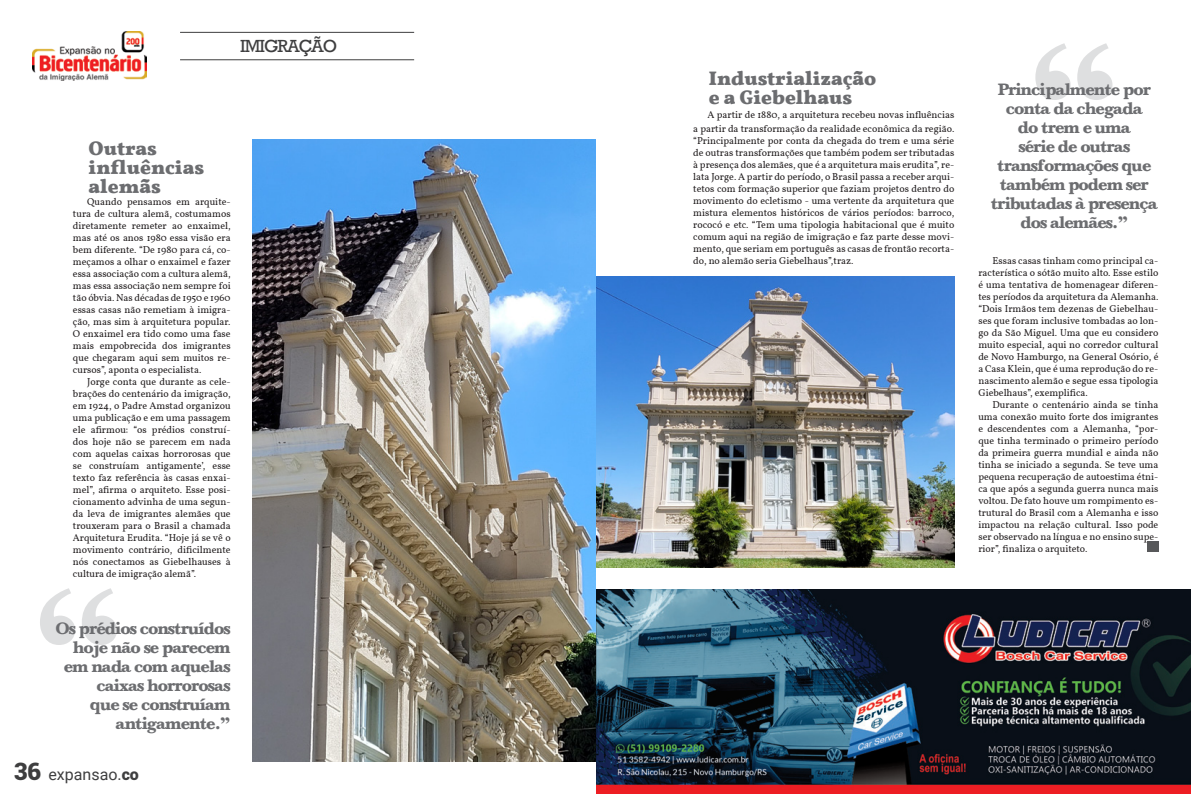
<style>
.page{position:relative;width:1191px;height:794px;background:#fff}
.page>*{position:absolute;margin:0;border:0;box-sizing:border-box;transform-origin:0 0}
.Pré-formatação_HTML{font:700 20px "Vollkorn";color:#6c6d70}
.Pré-formatação_HTML-2{font:18px "Rockwell";letter-spacing:-.06em;color:#3e3e3f}
.Pré-formatação_HTML-3{font:700 17px/19px "Baskerville";letter-spacing:-.06em;color:#6c6d70;text-align:center}
.t1{font:16px "Roboto";color:#3e3e3f}
.Pré-formatação_HTML-4{font:10px/12px "Vollkorn";color:#231f20;text-align:justify}
.s1{font-weight:900;font-size:24px}
.s2{font-weight:900}
</style>
<div class="page">
<hr style="left:180px;top:32px;width:234px;height:1px;background:#3e3e3f">
<hr style="left:180px;top:60px;width:234px;height:1px;background:#3e3e3f">
<img style="left:33px;top:31px;width:113px;height:50px">
<img style="left:596px;top:589px;width:595px;height:205px">
<img style="left:595px;top:276px;width:359px;height:291px">
<img style="left:252px;top:140px;width:343px;height:621px">
<div style="left:1147px;top:542px;width:11px;height:10px;background:#57585a"></div>
<svg style="left:1035px;top:43px;width:77px;height:57px"></svg>
<svg style="left:40px;top:588px;width:77px;height:57px"></svg>
<p class="Pré-formatação_HTML-2" style="left:240px;top:36px;width:98px">IMIGRAÇÃO</p>
<p class="Pré-formatação_HTML" style="left:89px;top:136px;width:70px">Outras</p>
<p class="Pré-formatação_HTML" style="left:89px;top:155px;width:117px">influências</p>
<p class="Pré-formatação_HTML" style="left:89px;top:174px;width:74px">alemãs</p>
<p class="Pré-formatação_HTML-4" style="left:73px;top:195px;width:159px;text-indent:14px">Quando pensamos em arquite&shy;tura de cultura alemã, costumamos diretamente remeter ao enxaimel, mas até os anos 1980 essa visão era bem diferente. “De 1980 para cá, co&shy;meçamos a olhar o enxaimel e fazer essa associação com a cultura alemã, mas essa associação nem sempre foi tão óbvia. Nas décadas de 1950 e 1960 essas casas não remetiam à imigra&shy;ção, mas sim à arquitetura popular.<br>O enxaimel era tido como uma fase mais empobrecida dos imigrantes que chegaram aqui sem muitos re&shy;cursos”, aponta o especialista.</p>
<p class="Pré-formatação_HTML-4" style="left:73px;top:375px;width:159px;text-indent:14px">Jorge conta que durante as cele&shy;brações do centenário da imigração, em 1924, o Padre Amstad organizou uma publicação e em uma passagem ele afirmou: “os prédios construí&shy;dos hoje não se parecem em nada com aquelas caixas horrorosas que se construíam antigamente’, esse texto faz referência às casas enxai&shy;mel”, afirma o arquiteto. Esse posi&shy;cionamento advinha de uma segun&shy;da leva de imigrantes alemães que trouxeram para o Brasil a chamada Arquitetura Erudita. “Hoje já se vê o movimento contrário, dificilmente nós conectamos as Giebelhauses à cultura de imigração alemã”.</p>
<p class="Pré-formatação_HTML-3" style="left:56px;top:618px;width:177px;text-align:right">Os prédios construídos hoje não se parecem em nada com aquelas caixas horrorosas<br>que se construíam antigamente.”</p>
<h3 class="t1" style="left:14px;top:763px;width:127px"><span class="s1">36</span> expansao.<span class="s2">co</span></h3>
<p class="Pré-formatação_HTML" style="left:709px;top:66px;width:169px">Industrialização</p>
<p class="Pré-formatação_HTML" style="left:709px;top:85px;width:145px">e a Giebelhaus</p>
<p class="Pré-formatação_HTML-4" style="left:693px;top:108px;width:263px;line-height:14px;text-align:right">A partir de 1880, a arquitetura recebeu novas influências<br>a partir da transformação da realidade econômica da região.</p>
<p class="Pré-formatação_HTML-4" style="left:693px;top:135px;width:263px">“Principalmente por conta da chegada do trem e uma série de outras transformações que também podem ser tributadas à presença dos alemães, que é a arquitetura mais erudita”, re&shy;lata Jorge. A partir do período, o Brasil passa a receber arqui&shy;tetos com formação superior que faziam projetos dentro do movimento do ecletismo - uma vertente da arquitetura que mistura elementos históricos de vários períodos: barroco, rococó e etc. “Tem uma tipologia habitacional que é muito comum aqui na região de imigração e faz parte desse movi&shy;mento, que seriam em português as casas de frontão recorta&shy;do, no alemão seria Giebelhaus”,traz.</p>
<p class="Pré-formatação_HTML-3" style="left:990px;top:80px;width:169px">Principalmente por conta da chegada<br>do trem e uma<br>série de outras transformações que também podem ser tributadas à presença dos alemães.”</p>
<p class="Pré-formatação_HTML-4" style="left:978px;top:254px;width:181px;text-indent:14px">Essas casas tinham como principal ca&shy;racterística o sótão muito alto. Esse estilo é uma tentativa de homenagear diferen&shy;tes períodos da arquitetura da Alemanha. “Dois Irmãos tem dezenas de Giebelhau&shy;ses que foram inclusive tombadas ao lon&shy;go da São Miguel. Uma que eu considero muito especial, aqui no corredor cultural de Novo Hamburgo, na General Osório, é a Casa Klein, que é uma reprodução do re&shy;nascimento alemão e segue essa tipologia Giebelhaus”, exemplifica.</p>
<p class="Pré-formatação_HTML-4" style="left:978px;top:398px;width:181px;text-indent:14px">Durante o centenário ainda se tinha uma conexão muito forte dos imigrantes e descendentes com a Alemanha, “por&shy;que tinha terminado o primeiro período da primeira guerra mundial e ainda não tinha se iniciado a segunda. Se teve uma pequena recuperação de autoestima étni&shy;ca que após a segunda guerra nunca mais voltou. De fato houve um rompimento es&shy;trutural do Brasil com a Alemanha e isso impactou na relação cultural. Isso pode ser observado na língua e no ensino supe&shy;rior”, finaliza o arquiteto.</p>
</div>
